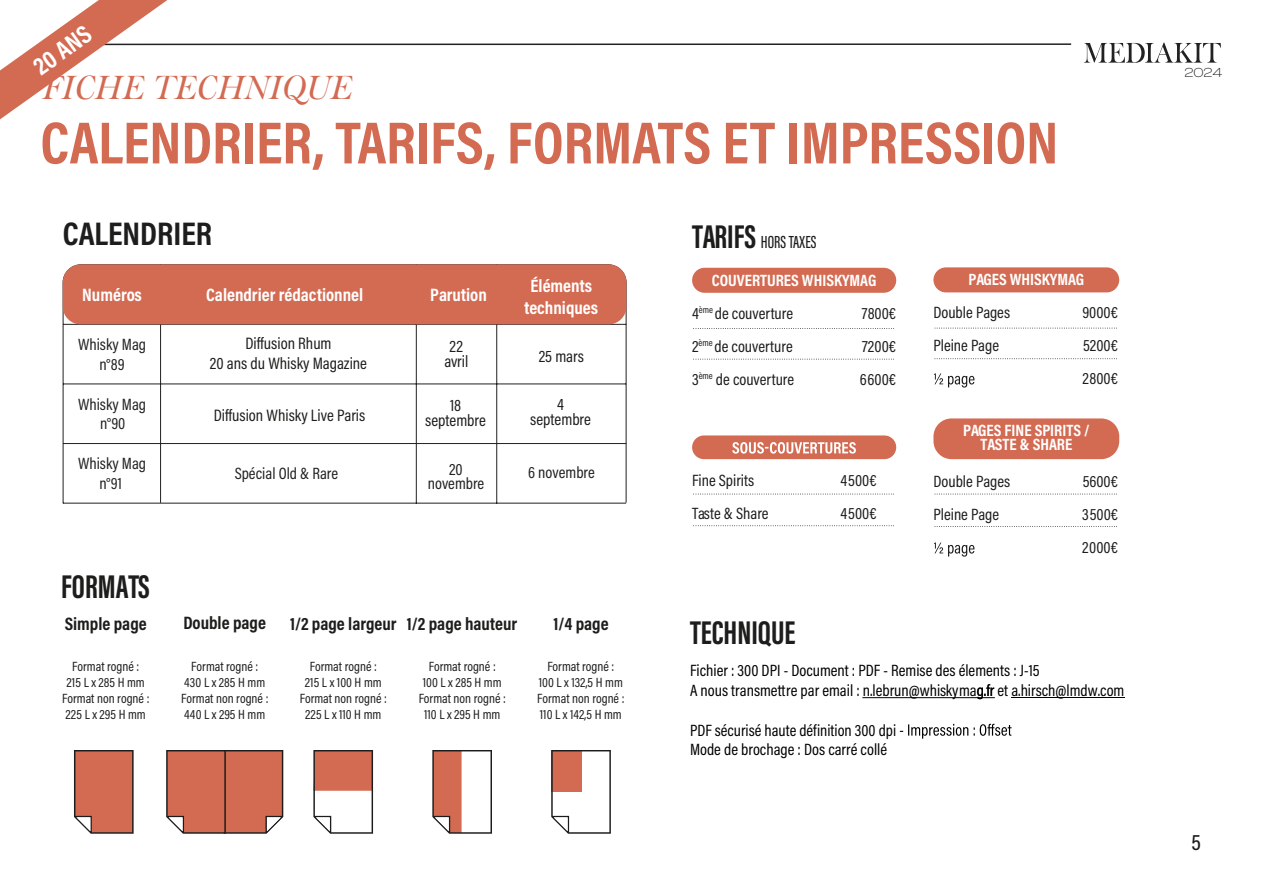
<style>
.page{position:relative;width:1263px;height:893px;background:#fff}
.page>*{position:absolute;margin:0;border:0;box-sizing:border-box;transform-origin:0 0}
.t1{font:700 60px "Acumin Pro Cond";color:#d36a52}
.t2{font:700 33.75px "Acumin Pro Extra Cond";color:#1d1d1b}
.t3{font:italic 33.15px "Big Moore";color:#d36a52}
.t4{font:700 33px "Acumin Pro Cond";color:#1d1d1b}
.t5{font:700 25.5px "Acumin Pro Cond";color:#fff}
.t6{font:500 22.5px "Acumin Pro Cond";color:#1d1d1b}
.t7{font:700 18.15px/21.8px "Acumin Pro Cond";color:#fff;text-align:center}
.t8{font:700 18.15px "Acumin Pro Cond";color:#1d1d1b}
.t9{font:500 18px "Acumin Pro Extra Cond";color:#1d1d1b}
.t10{font:16.65px "Acumin Pro Cond";color:#1d1d1b}
.t11{font:16.5px/19.8px "Acumin Pro Cond";color:#000}
.t12{font:16.5px/33px "Acumin Pro Cond";color:#1c1c1c}
.t13{font:700 16.5px/33px "Acumin Pro Cond";color:#fff}
.t14{font:16.5px/19.8px "Acumin Pro Cond";color:#212121;text-align:center}
.t15{font:13.5px/16.2px "Acumin Pro Cond";color:#1c1c1c;text-align:center}
.t16{font:300 13.5px "Clash Display";color:#1d1d1b;scale:1.11 1}
.s1{font-weight:700;font-size:33.75px}
.s2{font-weight:400;color:#1c1c1c}
</style>
<div class="page">
<hr style="left:42px;top:43px;width:1029px;height:2px;background:#222">
<svg style="left:1084px;top:43px;width:137px;height:20px"></svg>
<svg style="left:62px;top:264px;width:565px;height:240px"></svg>
<div style="left:63px;top:264px;width:563px;height:60px;background:#d36a52;border-radius:18px"></div>
<svg style="left:693px;top:328px;width:201px;height:1px"></svg>
<svg style="left:934px;top:327px;width:183px;height:2px"></svg>
<svg style="left:693px;top:493px;width:201px;height:2px"></svg>
<svg style="left:934px;top:526px;width:183px;height:1px"></svg>
<svg style="left:693px;top:358px;width:201px;height:2px"></svg>
<svg style="left:934px;top:358px;width:183px;height:1px"></svg>
<svg style="left:693px;top:525px;width:201px;height:1px"></svg>
<svg style="left:934px;top:493px;width:183px;height:2px"></svg>
<div style="left:692px;top:268px;width:204px;height:25px;background:#d36a52;border-radius:13px"></div>
<div style="left:933px;top:267px;width:186px;height:25px;background:#d36a52;border-radius:13px"></div>
<div style="left:692px;top:435px;width:204px;height:24px;background:#d36a52;border-radius:12px"></div>
<div style="left:933px;top:418px;width:186px;height:41px;background:#d36a52;border-radius:18px"></div>
<svg style="left:934px;top:373px;width:40px;height:15px"></svg>
<svg style="left:732px;top:442px;width:124px;height:12px"></svg>
<svg style="left:934px;top:542px;width:40px;height:15px"></svg>
<svg style="left:74px;top:750px;width:60px;height:84px"></svg>
<svg style="left:166px;top:750px;width:117px;height:84px"></svg>
<svg style="left:313px;top:750px;width:60px;height:84px"></svg>
<svg style="left:432px;top:750px;width:60px;height:84px"></svg>
<svg style="left:551px;top:750px;width:60px;height:84px"></svg>
<hr style="left:862px;top:697px;width:133px;height:1px;background:#000">
<svg style="left:900px;top:724px;width:111px;height:15px"></svg>
<hr style="left:1012px;top:697px;width:113px;height:1px;background:#000">
<svg style="left:0;top:0;width:167px;height:119px"></svg>
<p class="t5" style="left:26px;top:55px;width:66px;rotate:-36deg">20 ANS</p>
<p class="t3" style="left:43px;top:67px;width:311px">FICHE TECHNIQUE</p>
<p class="t1" style="left:40px;top:103px;width:1019px">CALENDRIER, TARIFS, FORMATS ET IMPRESSION</p>
<p class="t4" style="left:63px;top:212px;width:151px">CALENDRIER</p>
<h3 class="t7" style="left:524px;top:274px;width:75px">Éléments techniques</h3>
<h3 class="t7" style="left:82px;top:283px;width:61px">Numéros</h3>
<h3 class="t7" style="left:206px;top:283px;width:158px">Calendrier rédactionnel</h3>
<h3 class="t7" style="left:430px;top:283px;width:58px">Parution</h3>
<p class="t14" style="left:78px;top:334px;width:70px">Whisky Mag n°89</p>
<p class="t14" style="left:78px;top:394px;width:70px">Whisky Mag n°90</p>
<p class="t14" style="left:78px;top:453px;width:70px">Whisky Mag n°91</p>
<p class="t14" style="left:235px;top:464px;width:105px">Spécial Old &amp; Rare</p>
<p class="t14" style="left:428px;top:462px;width:58px;line-height:13.5px">20 novembre</p>
<p class="t14" style="left:528px;top:462px;width:68px">6 novembre</p>
<p class="t10" style="left:245px;top:333px;width:88px">Diffusion Rhum</p>
<p class="t10" style="left:210px;top:353px;width:159px">20 ans du Whisky Magazine</p>
<p class="t10" style="left:450px;top:336px;width:15px">22</p>
<p class="t10" style="left:444px;top:351px;width:26px">avril</p>
<p class="t10" style="left:539px;top:345px;width:47px">25 mars</p>
<p class="t10" style="left:557px;top:393px;width:8px">4</p>
<p class="t10" style="left:530px;top:408px;width:62px">septembre</p>
<p class="t10" style="left:450px;top:394px;width:13px">18</p>
<p class="t10" style="left:425px;top:409px;width:62px">septembre</p>
<p class="t10" style="left:214px;top:405px;width:153px">Diffusion Whisky Live Paris</p>
<h2 class="t2" style="left:61px;top:565px;width:90px">FORMATS</h2>
<h3 class="t9" style="left:692px;top:231px;width:126px"><span class="s1">TARIFS</span> HORS TAXES</h3>
<p class="t13" style="left:692px;top:263px;width:186px;text-indent:20px">COUVERTURES WHISKYMAG<br><span class="s2">4</span><sup>ème</sup> <span class="s2">de couverture</span></p>
<p class="t12" style="left:862px;top:296px;width:36px">7800€</p>
<p class="t12" style="left:692px;top:329px;width:102px">2<sup>ème</sup> de couverture</p>
<p class="t12" style="left:862px;top:329px;width:35px">7200€</p>
<p class="t12" style="left:692px;top:362px;width:104px">3<sup>ème</sup> de couverture</p>
<p class="t12" style="left:860px;top:362px;width:38px">6600€</p>
<p class="t12" style="left:692px;top:464px;width:64px">Fine Spirits</p>
<p class="t12" style="left:840px;top:464px;width:38px">4500€</p>
<p class="t12" style="left:692px;top:497px;width:78px">Taste &amp; Share</p>
<p class="t12" style="left:841px;top:497px;width:38px">4500€</p>
<p class="t13" style="left:968px;top:263px;width:117px">PAGES WHISKYMAG</p>
<p class="t12" style="left:933px;top:296px;width:78px">Double Pages</p>
<p class="t12" style="left:1082px;top:296px;width:37px">9000€</p>
<p class="t12" style="left:933px;top:329px;width:67px">Pleine Page</p>
<p class="t12" style="left:1082px;top:329px;width:37px">5200€<br>2800€</p>
<p class="t13" style="left:963px;top:423px;width:128px;line-height:13.5px;text-align:center">PAGES FINE SPIRITS /<br>TASTE &amp; SHARE</p>
<p class="t12" style="left:933px;top:465px;width:78px">Double Pages</p>
<p class="t12" style="left:1083px;top:465px;width:37px">5600€</p>
<p class="t12" style="left:933px;top:498px;width:67px">Pleine Page</p>
<p class="t12" style="left:1082px;top:498px;width:38px">3500€<br>2000€</p>
<h3 class="t8" style="left:65px;top:612px;width:84px">Simple page</h3>
<h3 class="t8" style="left:183px;top:611px;width:84px">Double page</h3>
<h3 class="t8" style="left:290px;top:612px;width:229px">1/2 page largeur 1/2 page hauteur</h3>
<h3 class="t8" style="left:553px;top:612px;width:57px">1/4 page</h3>
<h2 class="t2" style="left:690px;top:612px;width:107px">TECHNIQUE</h2>
<p class="t11" style="left:690px;top:660px;width:436px">Fichier : 300 DPI - Document : PDF - Remise des élements : J-15<br>A nous transmettre par email : n.lebrun@whiskymag.fr et a.hirsch@lmdw.com</p>
<p class="t11" style="left:690px;top:720px;width:208px">PDF sécurisé haute définition 300 dpi<br>Mode de brochage : Dos carré collé</p>
<p class="t15" style="left:62px;top:658px;width:89px">Format rogné :<br>215 L x 285 H mm<br>Format non rogné :<br>225 L x 295 H mm</p>
<p class="t15" style="left:181px;top:658px;width:89px">Format rogné :<br>430 L x 285 H mm<br>Format non rogné :<br>440 L x 295 H mm</p>
<p class="t15" style="left:300px;top:658px;width:89px">Format rogné :<br>215 L x 100 H mm<br>Format non rogné :<br>225 L x 110 H mm</p>
<p class="t15" style="left:419px;top:658px;width:89px">Format rogné :<br>100 L x 285 H mm<br>Format non rogné :<br>110 L x 295 H mm</p>
<p class="t15" style="left:537px;top:658px;width:89px">Format rogné :<br>100 L x 132,5 H mm<br>Format non rogné :<br>110 L x 142,5 H mm</p>
<p class="t16" style="left:1184px;top:65px;width:36px">2024</p>
<h3 class="t6" style="left:1191px;top:828px;width:11px">5</h3>
</div>
